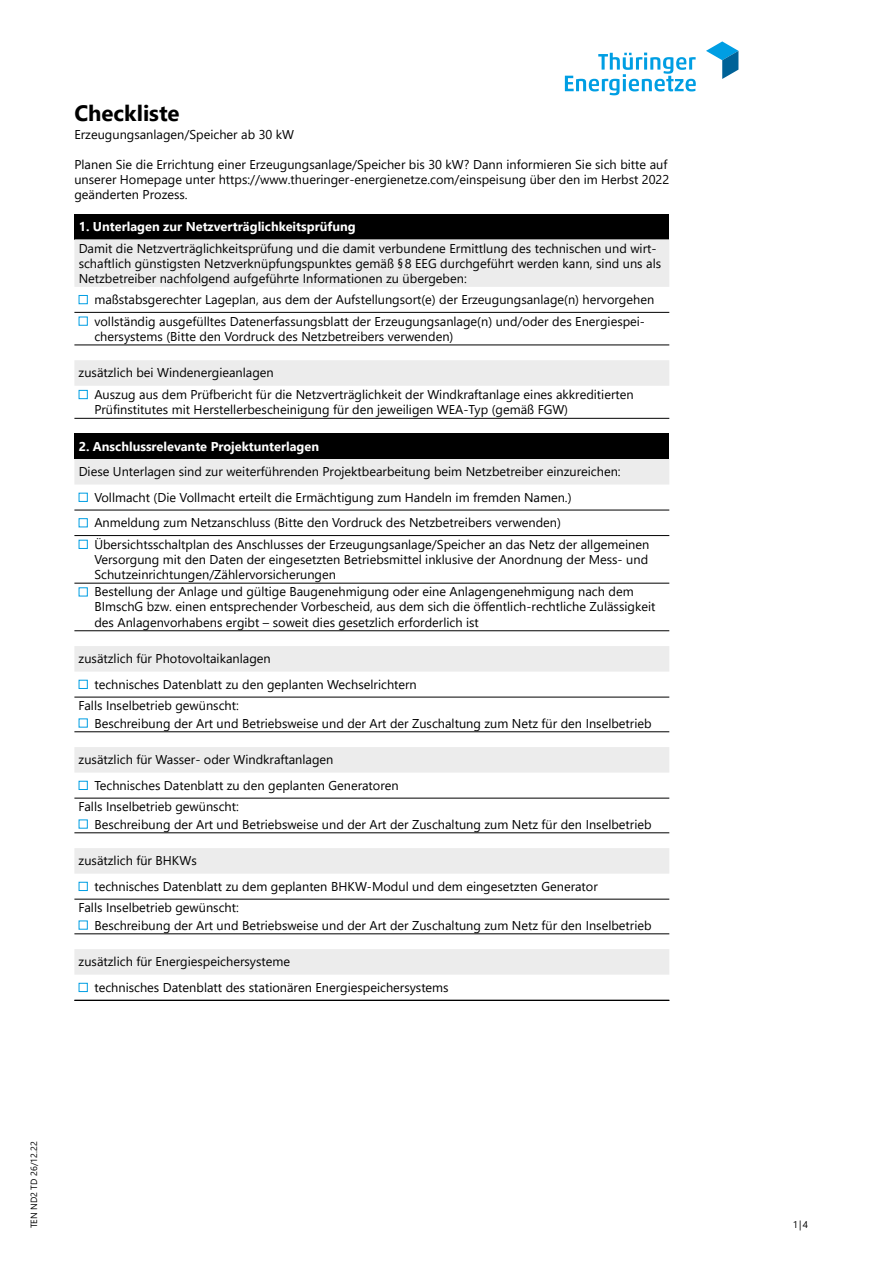
<style>
.page{position:relative;width:893px;height:1263px;background:#fff}
.page>*{position:absolute;margin:0;border:0;box-sizing:border-box;transform-origin:0 0}
.t1{font:700 22.2px "Segoe UI";color:#000}
.t2{font:12.75px/15px "Segoe UI";color:#000}
.t3{font:700 12.75px "Segoe UI";color:#fff}
.t4{font:9.75px "Segoe UI";color:#000}
.t5{font:9px "Segoe UI";color:#000}
</style>
<div class="page">
<svg style="left:706px;top:41px;width:32px;height:38px"></svg>
<svg style="left:565px;top:53px;width:131px;height:42px"></svg>
<div style="left:74px;top:214px;width:595px;height:25px;background:#000"></div>
<svg style="left:74px;top:239px;width:595px;height:147px;fill:#eee"></svg>
<hr style="left:74px;top:312px;width:595px;height:1px;background:#000">
<hr style="left:74px;top:418px;width:595px;height:1px;background:#000">
<hr style="left:74px;top:345px;width:595px;height:1px;background:#000">
<div style="left:79px;top:295px;width:9px;height:9px;border:1px solid #009ee3"></div>
<div style="left:79px;top:317px;width:9px;height:9px;border:1px solid #009ee3"></div>
<div style="left:79px;top:390px;width:9px;height:9px;border:1px solid #009ee3"></div>
<div style="left:74px;top:433px;width:595px;height:26px;background:#000"></div>
<svg style="left:74px;top:459px;width:595px;height:516px"></svg>
<hr style="left:74px;top:510px;width:595px;height:1px;background:#000">
<hr style="left:74px;top:535px;width:595px;height:1px;background:#000">
<hr style="left:74px;top:697px;width:595px;height:1px;background:#000">
<hr style="left:74px;top:798px;width:595px;height:1px;background:#000">
<hr style="left:74px;top:899px;width:595px;height:1px;background:#000">
<hr style="left:74px;top:630px;width:595px;height:1px;background:#000">
<hr style="left:74px;top:731px;width:595px;height:1px;background:#000">
<hr style="left:74px;top:832px;width:595px;height:1px;background:#000">
<hr style="left:74px;top:933px;width:595px;height:1px;background:#000">
<hr style="left:74px;top:583px;width:595px;height:1px;background:#000">
<div style="left:79px;top:493px;width:9px;height:9px;border:1px solid #009ee3"></div>
<div style="left:79px;top:518px;width:9px;height:9px;border:1px solid #009ee3"></div>
<div style="left:79px;top:540px;width:9px;height:9px;border:1px solid #009ee3"></div>
<div style="left:79px;top:587px;width:9px;height:9px;border:1px solid #009ee3"></div>
<div style="left:79px;top:680px;width:9px;height:9px;border:1px solid #009ee3"></div>
<div style="left:79px;top:718px;width:9px;height:9px;border:1px solid #009ee3"></div>
<div style="left:79px;top:781px;width:9px;height:9px;border:1px solid #009ee3"></div>
<div style="left:79px;top:819px;width:9px;height:9px;border:1px solid #009ee3"></div>
<div style="left:79px;top:882px;width:9px;height:9px;border:1px solid #009ee3"></div>
<div style="left:79px;top:920px;width:9px;height:9px;border:1px solid #009ee3"></div>
<div style="left:79px;top:983px;width:9px;height:9px;border:1px solid #009ee3"></div>
<hr style="left:74px;top:1000px;width:595px;height:1px;background:#000">
<h1 class="t1" style="left:74px;top:96px;width:107px">Checkliste</h1>
<p class="t2" style="left:74px;top:126px;width:221px">Erzeugungsanlagen/Speicher ab 30 kW</p>
<p class="t2" style="left:74px;top:156px;width:596px">Planen Sie die Errichtung einer Erzeugungsanlage/Speicher bis 30 kW? Dann informieren Sie sich bitte auf unserer Homepage unter https://www.thueringer-energienetze.com/einspeisung über den im Herbst 2022 geänderten Prozess.</p>
<p class="t3" style="left:79px;top:216px;width:278px">1. Unterlagen zur Netzverträglichkeitsprüfung</p>
<p class="t2" style="left:79px;top:240px;width:584px">Damit die Netzverträglichkeitsprüfung und die damit verbundene Ermittlung des technischen und wirt&shy;schaftlich günstigsten Netzverknüpfungspunktes gemäß §8 EEG durchgeführt werden kann, sind uns als<br>Netzbetreiber nachfolgend aufgeführte Informationen zu übergeben:</p>
<p class="t2" style="left:94px;top:289px;width:561px;line-height:21.5px">maßstabsgerechter Lageplan, aus dem der Aufstellungsort(e) der Erzeugungsanlage(n) hervorgehen vollständig ausgefülltes Datenerfassungsblatt der Erzeugungsanlage(n) und/oder des Energiespei-</p>
<p class="t2" style="left:94px;top:328px;width:361px">chersystems (Bitte den Vordruck des Netzbetreibers verwenden)</p>
<p class="t2" style="left:94px;top:362px;width:541px;line-height:21.6px;text-indent:-16px">zusätzlich bei Windenergieanlagen<br>Auszug aus dem Prüfbericht für die Netzverträglichkeit der Windkraftanlage eines akkreditierten</p>
<p class="t2" style="left:94px;top:402px;width:475px">Prüfinstitutes mit Herstellerbescheinigung für den jeweiligen WEA-Typ (gemäß FGW)</p>
<p class="t3" style="left:79px;top:436px;width:242px">2. Anschlussrelevante Projektunterlagen</p>
<p class="t2" style="left:94px;top:459px;width:528px;line-height:25.5px;text-indent:-16px">Diese Unterlagen sind zur weiterführenden Projektbearbeitung beim Netzbetreiber einzureichen:<br>Vollmacht (Die Vollmacht erteilt die Ermächtigung zum Handeln im fremden Namen.)<br>Anmeldung zum Netzanschluss (Bitte den Vordruck des Netzbetreibers verwenden)</p>
<p class="t2" style="left:94px;top:537px;width:556px;text-align:justify">Übersichtsschaltplan des Anschlusses der Erzeugungsanlage/Speicher an das Netz der allgemeinen Versorgung mit den Daten der eingesetzten Betriebsmittel inklusive der Anordnung der Mess- und Schutzeinrichtungen/Zählervorsicherungen</p>
<p class="t2" style="left:94px;top:584px;width:562px">Bestellung der Anlage und gültige Baugenehmigung oder eine Anlagengenehmigung nach dem<br>BImschG bzw. einen entsprechender Vorbescheid, aus dem sich die öffentlich-rechtliche Zulässigkeit des Anlagenvorhabens ergibt – soweit dies gesetzlich erforderlich ist</p>
<p class="t2" style="left:94px;top:646px;width:324px;line-height:25.5px;text-indent:-16px">zusätzlich für Photovoltaikanlagen<br>technisches Datenblatt zu den geplanten Wechselrichtern</p>
<p class="t2" style="left:94px;top:697px;width:559px;line-height:17.2px;text-indent:-16px">Falls Inselbetrieb gewünscht:<br>Beschreibung der Art und Betriebsweise und der Art der Zuschaltung zum Netz für den Inselbetrieb</p>
<p class="t2" style="left:94px;top:747px;width:306px;line-height:25.5px;text-indent:-16px">zusätzlich für Wasser- oder Windkraftanlagen<br>Technisches Datenblatt zu den geplanten Generatoren</p>
<p class="t2" style="left:94px;top:798px;width:559px;line-height:17.2px;text-indent:-16px">Falls Inselbetrieb gewünscht:<br>Beschreibung der Art und Betriebsweise und der Art der Zuschaltung zum Netz für den Inselbetrieb</p>
<p class="t2" style="left:94px;top:848px;width:505px;line-height:25.5px;text-indent:-16px">zusätzlich für BHKWs<br>technisches Datenblatt zu dem geplanten BHKW-Modul und dem eingesetzten Generator</p>
<p class="t2" style="left:94px;top:899px;width:559px;line-height:17.2px;text-indent:-16px">Falls Inselbetrieb gewünscht:<br>Beschreibung der Art und Betriebsweise und der Art der Zuschaltung zum Netz für den Inselbetrieb</p>
<p class="t2" style="left:94px;top:949px;width:356px;line-height:25.5px;text-indent:-16px">zusätzlich für Energiespeichersysteme<br>technisches Datenblatt des stationären Energiespeichersystems</p>
<p class="t5" style="left:27px;top:1228px;width:88px;rotate:-90deg">TEN ND2 TD 26/12.22</p>
<p class="t4" style="left:793px;top:1216px;width:17px">1|4</p>
</div>
